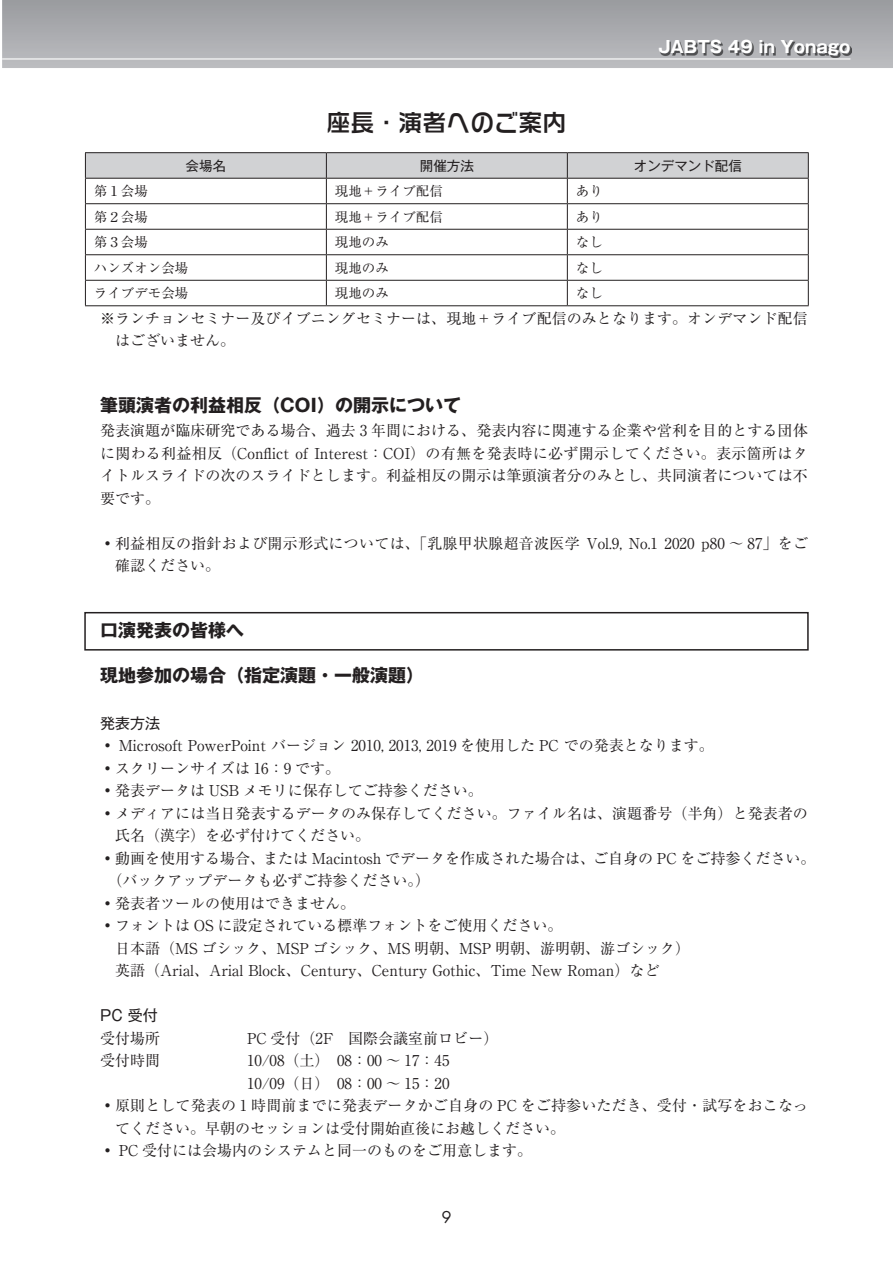
<style>
.page{position:relative;width:893px;height:1263px;background:#fff}
.page>*{position:absolute;margin:0;border:0;box-sizing:border-box;transform-origin:0 0}
.t1{font:24px "VD Logo G Bold P";color:#231f20}
.t2{font:700 18px "Gothic MB101 Pro";color:#231f20}
.t3{font:18px "Futura T";color:#231f20}
.t4{font:700 16.5px "Gothic MB101 Pro";color:#fff}
.t5{font:15px/22.5px "Ryumin Pro";color:#231f20}
.t6{font:15px "Gothic MB101 Pro";color:#231f20}
.t7{font:13.5px "Ryumin Pro";color:#231f20}
.t8{font:13.5px "Gothic MB101 Pro";color:#231f20}
</style>
<div class="page">
<svg style="left:2px;top:0;width:891px;height:68px;background:#a9abae"></svg>
<hr style="left:2px;top:58px;width:848px;height:2px;background:#fff">
<img style="left:660px;top:42px;width:191px;height:15px">
<div style="left:84px;top:612px;width:725px;height:39px;border:2px solid #231f20"></div>
<hr style="left:85px;top:152px;width:241px;height:1px;background:#231f20">
<hr style="left:326px;top:152px;width:241px;height:1px;background:#231f20">
<hr style="left:567px;top:152px;width:242px;height:1px;background:#231f20">
<svg style="left:85px;top:153px;width:724px;height:152px"></svg>
<hr style="left:85px;top:305px;width:241px;height:1px;background:#231f20">
<hr style="left:326px;top:305px;width:241px;height:1px;background:#231f20">
<hr style="left:567px;top:305px;width:242px;height:1px;background:#231f20">
<h1 class="t1" style="left:326px;top:111px;width:242px">座長・演者へのご案内</h1>
<p class="t4" style="left:658px;top:33px;width:194px">JABTS 49 in Yonago</p>
<p class="t8" style="left:186px;top:154px;width:42px">会場名</p>
<p class="t8" style="left:420px;top:154px;width:55px">開催方法</p>
<p class="t8" style="left:634px;top:154px;width:109px">オンデマンド配信</p>
<p class="t7" style="left:94px;top:180px;width:56px">第１会場</p>
<p class="t7" style="left:335px;top:180px;width:109px">現地＋ライブ配信</p>
<p class="t7" style="left:576px;top:180px;width:28px">あり</p>
<p class="t7" style="left:94px;top:206px;width:56px">第２会場</p>
<p class="t7" style="left:335px;top:206px;width:109px">現地＋ライブ配信</p>
<p class="t7" style="left:576px;top:206px;width:28px">あり</p>
<p class="t7" style="left:94px;top:231px;width:56px">第３会場</p>
<p class="t7" style="left:335px;top:231px;width:55px">現地のみ</p>
<p class="t7" style="left:576px;top:231px;width:28px">なし</p>
<p class="t7" style="left:94px;top:257px;width:96px">ハンズオン会場</p>
<p class="t7" style="left:335px;top:257px;width:55px">現地のみ</p>
<p class="t7" style="left:576px;top:257px;width:28px">なし</p>
<p class="t7" style="left:94px;top:282px;width:96px">ライブデモ会場</p>
<p class="t7" style="left:335px;top:282px;width:55px">現地のみ</p>
<p class="t7" style="left:576px;top:282px;width:28px">なし</p>
<p class="t5" style="left:115px;top:306px;width:694px;text-indent:-15px">※ ランチョンセミナー及びイブニングセミナーは、現地＋ライブ配信のみとなります。オンデマンド配信はございません。</p>
<p class="t2" style="left:100px;top:390px;width:362px">筆頭演者の利益相反（COI）の開示について</p>
<p class="t5" style="left:100px;top:418px;width:709px;text-align:justify">発表演題が臨床研究である場合、過去 3 年間における、発表内容に関連する企業や営利を目的とする団体に関わる利益相反（Conflict of Interest：COI）の有無を発表時に必ず開示してください。表示箇所はタイトルスライドの次のスライドとします。利益相反の開示は筆頭演者分のみとし、共同演者については不要です。</p>
<p class="t5" style="left:115px;top:531px;width:694px;text-indent:-15px">• 利益相反の指針および開示形式については、「乳腺甲状腺超音波医学 Vol.9, No.1 2020 p80 ～ 87」をご確認ください。</p>
<p class="t2" style="left:100px;top:615px;width:145px">口演発表の皆様へ</p>
<p class="t2" style="left:100px;top:660px;width:325px">現地参加の場合（指定演題・一般演題）</p>
<p class="t6" style="left:100px;top:710px;width:61px">発表方法</p>
<p class="t5" style="left:100px;top:733px;width:615px">• Microsoft PowerPoint バージョン 2010, 2013, 2019 を使用した PC での発表となります。</p>
<p class="t5" style="left:100px;top:756px;width:241px">• スクリーンサイズは 16：9 です。</p>
<p class="t5" style="left:100px;top:778px;width:384px">• 発表データは USB メモリに保存してご持参ください。</p>
<p class="t5" style="left:115px;top:801px;width:694px;text-indent:-15px">• メディアには当日発表するデータのみ保存してください。ファイル名は、演題番号（半角）と発表者の氏名（漢字）を必ず付けてください。</p>
<p class="t5" style="left:108px;top:846px;width:709px;text-indent:-8px">• 動画を使用する場合、または Macintosh でデータを作成された場合は、ご自身の PC をご持参ください。（バックアップデータも必ずご持参ください。）</p>
<p class="t5" style="left:100px;top:891px;width:256px">• 発表者ツールの使用はできません。</p>
<p class="t5" style="left:100px;top:913px;width:591px">• フォントは OS に設定されている標準フォントをご使用ください。<br>　日本語（MS ゴシック、MSP ゴシック、MS 明朝、MSP 明朝、游明朝、游ゴシック）　英語（Arial、Arial Block、Century、Century Gothic、Time New Roman）など</p>
<p class="t6" style="left:100px;top:1003px;width:59px">PC 受付</p>
<p class="t5" style="left:100px;top:1026px;width:61px">受付場所</p>
<p class="t5" style="left:247px;top:1026px;width:253px">PC 受付（2F　国際会議室前ロビー）</p>
<p class="t5" style="left:100px;top:1048px;width:61px">受付時間</p>
<p class="t5" style="left:247px;top:1048px;width:204px">10/08（土）　08：00 ～ 17：45<br>10/09（日）　08：00 ～ 15：20</p>
<p class="t5" style="left:115px;top:1093px;width:695px;text-indent:-15px">• 原則として発表の 1 時間前までに発表データかご自身の PC をご持参いただき、受付・試写をおこなってください。早朝のセッションは受付開始直後にお越しください。</p>
<p class="t5" style="left:100px;top:1138px;width:434px">• PC 受付には会場内のシステムと同一のものをご用意します。</p>
<p class="t3" style="left:441px;top:1206px;width:12px">9</p>
</div>
